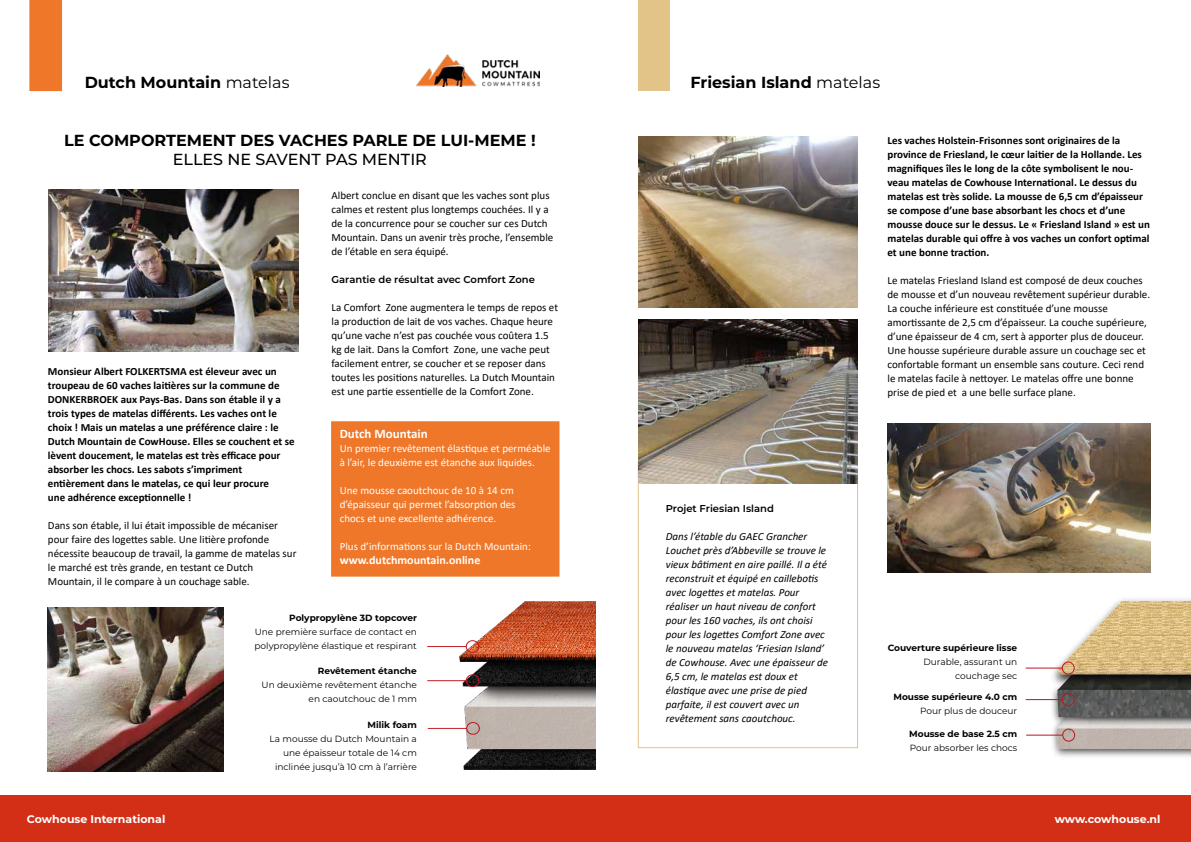
<style>
.page{position:relative;width:1191px;height:842px;background:#fff}
.page>*{position:absolute;margin:0;border:0;box-sizing:border-box;transform-origin:0 0}
.t1{font:700 16px "Montserrat";color:#000}
.t2{font:500 16px "Montserrat";color:#000}
.t3{font:700 13px "Calibri";color:#fff}
.t4{font:700 12px "Calibri";color:#fff}
.t5{font:11px/14px "Calibri";color:#000}
.t6{font:700 11px/14px "Calibri";color:#000}
.t7{font:italic 11px/14px "Calibri";color:#000}
.t8{font:11px/14px "Calibri";color:#fff}
.t9{font:700 11px "Montserrat";color:#fff}
.t10{font:600 10px "Montserrat";color:#000}
.t11{font:9px/14px "Montserrat";color:#000;text-align:right}
.t12{font:700 9px "Montserrat";color:#000}
.t13{font:700 8.5px "Montserrat";color:#000}
.t14{font:700 8.3px "Montserrat";color:#000;scale:1.08 1}
.t15{font:7.1px "Montserrat";color:#000}
.t16{font:7.1px "Trebuchet MS";color:#000}
.t17{font:6.9px/12.8px "Montserrat";color:#000;text-align:center;scale:1.08 1}
.s1{font-weight:400}
.s2{font-family:"Trebuchet MS"}
</style>
<div class="page">
<img style="left:48px;top:190px;width:250px;height:162px">
<img style="left:48px;top:608px;width:175px;height:163px">
<div style="left:0;top:795px;width:1191px;height:47px;background:#d22f16"></div>
<div style="left:331px;top:422px;width:228px;height:154px;background:#ee772a;border:1px solid #ee772a"></div>
<img style="left:638px;top:136px;width:219px;height:171px">
<img style="left:887px;top:423px;width:263px;height:149px">
<div style="left:638px;top:461px;width:219px;height:287px;border:1px solid #e2c389"></div>
<img style="left:1034px;top:700px;width:157px;height:57px">
<svg style="left:1057px;top:700px;width:134px;height:18px;background:#5b5c5b"></svg>
<img style="left:1078px;top:599px;width:113px;height:44px">
<img style="left:1033px;top:643px;width:158px;height:57px">
<div style="left:1062px;top:729px;width:13px;height:12px;border:1px solid #be1622;border-radius:50%"></div>
<hr style="left:1026px;top:735px;width:36px;height:1px;background:#be1622">
<div style="left:1062px;top:693px;width:12px;height:13px;border:1px solid #be1622;border-radius:50%"></div>
<hr style="left:1025px;top:699px;width:37px;height:1px;background:#be1622">
<div style="left:1062px;top:662px;width:12px;height:12px;border:1px solid #be1622;border-radius:50%"></div>
<hr style="left:1025px;top:668px;width:37px;height:1px;background:#be1622">
<img style="left:416px;top:55px;width:123px;height:31px">
<div style="left:638px;top:0;width:32px;height:91px;background:#e2c388"></div>
<div style="left:30px;top:0;width:32px;height:91px;background:#ee7729"></div>
<img style="left:459px;top:601px;width:136px;height:169px">
<div style="left:466px;top:722px;width:14px;height:13px;border:1px solid #be1622;border-radius:50%"></div>
<hr style="left:428px;top:728px;width:39px;height:1px;background:#be1622">
<div style="left:466px;top:674px;width:13px;height:13px;border:1px solid #be1622;border-radius:50%"></div>
<hr style="left:427px;top:680px;width:39px;height:1px;background:#be1622">
<div style="left:466px;top:640px;width:13px;height:13px;border:1px solid #be1622;border-radius:50%"></div>
<hr style="left:427px;top:646px;width:39px;height:1px;background:#be1622">
<img style="left:638px;top:320px;width:219px;height:164px">
<h1 class="t1" style="left:85px;top:71px;width:206px">Dutch Mountain <span class="s1">matelas</span></h1>
<h1 class="t1" style="left:690px;top:71px;width:191px">Friesian Island <span class="s1">matelas</span></h1>
<h1 class="t1" style="left:64px;top:129px;width:473px">LE COMPORTEMENT DES VACHES PARLE DE LUI-MEME !</h1>
<h1 class="t2" style="left:173px;top:148px;width:256px">ELLES NE SAVENT PAS MENTIR</h1>
<p class="t6" style="left:48px;top:364px;width:248px">Monsieur Albert FOLKERTSMA est éleveur avec un troupeau de 60 vaches laitières sur la commune de DONKERBROEK aux Pays-Bas. Dans son étable il y a trois types de matelas différents. Les vaches ont le choix ! Mais un matelas a une préférence claire : le Dutch Mountain de CowHouse. Elles se couchent et se lèvent doucement, le matelas est très efficace pour absorber les chocs. Les sabots s’impriment entièrement dans le matelas, ce qui leur procure<br>une adhérence exceptionnelle !</p>
<p class="t5" style="left:48px;top:518px;width:250px">Dans son étable, il lui était impossible de mécaniser pour faire des logettes sable. Une litière profonde nécessite beaucoup de travail, la gamme de matelas sur le marché est très grande, en testant ce Dutch Mountain, il le compare à un couchage sable.</p>
<p class="t5" style="left:331px;top:188px;width:223px">Albert conclue en disant que les vaches sont plus calmes et restent plus longtemps couchées. Il y a de la concurrence pour se coucher sur ces Dutch Mountain. Dans un avenir très proche, l’ensemble de l’étable en sera équipé.</p>
<p class="t10" style="left:331px;top:272px;width:205px">Garantie de résultat avec Comfort Zone</p>
<p class="t5" style="left:331px;top:300px;width:228px">La Comfort Zone augmentera le temps de repos et la production de lait de vos vaches. Chaque heure qu’une vache n’est pas couchée vous coûtera 1.5 kg de lait. Dans la Comfort Zone, une vache peut facilement entrer, se coucher et se reposer dans toutes les positions naturelles. La Dutch Mountain est une partie essentielle de la Comfort Zone.</p>
<p class="t3" style="left:340px;top:424px;width:90px">Dutch Mountain</p>
<p class="t8" style="left:340px;top:441px;width:212px">Un premier revêtement élastique et perméable à l’air, le deuxième est étanche aux liquides.</p>
<p class="t8" style="left:340px;top:483px;width:177px">Une mousse caoutchouc de 10 à 14 cm d’épaisseur qui permet l’absorption des chocs et une excellente adhérence.</p>
<p class="t8" style="left:340px;top:539px;width:193px">Plus d’informations sur la Dutch Mountain:</p>
<p class="t4" style="left:340px;top:551px;width:142px">www.dutchmountain.online</p>
<p class="t12" style="left:289px;top:611px;width:129px">Polypropylène 3D topcover</p>
<p class="t11" style="left:254px;top:624px;width:164px;text-align:left">Une première surface de contact en polypropylène élastique et respirant</p>
<p class="t12" style="left:318px;top:664px;width:101px">Revêtement étanche</p>
<p class="t11" style="left:262px;top:677px;width:157px">Un deuxième revêtement étanche en caoutchouc de 1 mm</p>
<p class="t12" style="left:367px;top:718px;width:51px">Milik foam</p>
<p class="t11" style="left:269px;top:731px;width:149px">La mousse du Dutch Mountain a une épaisseur totale de 14 cm inclinée jusqu’à 10 cm à l’arrière</p>
<p class="t14" style="left:292px;top:615px;width:119px">Polypropylène 3D topcover</p>
<p class="t17" style="left:285px;top:628px;width:126px;text-align:left">Une première surface de contact en polypropylène élastique et respirant</p>
<p class="t14" style="left:370px;top:722px;width:47px">Milik foam</p>
<p class="t17" style="left:240px;top:734px;width:167px">La mousse du Dutch Mountain a une épaisseur totale de 14 cm inclinée jusqu'à 10 cm à <span class="s2">l’arrière.</span></p>
<p class="t10" style="left:666px;top:501px;width:110px">Projet Friesian Island</p>
<p class="t7" style="left:666px;top:529px;width:164px">Dans l’étable du GAEC Grancher Louchet près d’Abbeville se trouve le vieux bâtiment en aire paillé. Il a été reconstruit et équipé en caillebotis avec logettes et matelas. Pour réaliser un haut niveau de confort pour les 160 vaches, ils ont choisi pour les logettes Comfort Zone avec le nouveau matelas ‘Friesian Island’ de Cowhouse. Avec une épaisseur de 6,5 cm, le matelas est doux et élastique avec une prise de pied parfaite, il est couvert avec un revêtement sans caoutchouc.</p>
<p class="t6" style="left:887px;top:134px;width:264px">Les vaches Holstein-Frisonnes sont originaires de la province de Friesland, le cœur laitier de la Hollande. Les magnifiques îles le long de la côte symbolisent le nou&shy;veau matelas de Cowhouse International. Le dessus du matelas est très solide. La mousse de 6,5 cm d’épaisseur se compose d’une base absorbant les chocs et d’une mousse douce sur le dessus. Le « Friesland Island » est un matelas durable qui offre à vos vaches un confort optimal et une bonne traction.</p>
<p class="t5" style="left:887px;top:273px;width:264px">Le matelas Friesland Island est composé de deux couches de mousse et d’un nouveau revêtement supérieur durable.<br>La couche inférieure est constituée d’une mousse amortissante de 2,5 cm d’épaisseur. La couche supérieure, d’une épaisseur de 4 cm, sert à apporter plus de douceur.<br>Une housse supérieure durable assure un couchage sec et confortable formant un ensemble sans couture. Ceci rend le matelas facile à nettoyer. Le matelas offre une bonne prise de pied et a une belle surface plane.</p>
<p class="t12" style="left:887px;top:641px;width:131px">Couverture supérieure lisse</p>
<p class="t11" style="left:923px;top:654px;width:95px">Durable, assurant un couchage sec</p>
<p class="t12" style="left:893px;top:691px;width:125px">Mousse supérieure 4.0 cm</p>
<p class="t11" style="left:920px;top:704px;width:99px">Pour plus de douceur</p>
<p class="t12" style="left:909px;top:728px;width:110px">Mousse de base 2.5 cm</p>
<p class="t11" style="left:910px;top:741px;width:109px">Pour absorber les chocs</p>
<p class="t13" style="left:894px;top:658px;width:122px">Couverture supérieure lisse</p>
<p class="t13" style="left:899px;top:692px;width:117px">Mousse supérieure 4.0 cm</p>
<p class="t16" style="left:949px;top:705px;width:67px">Pour plus de douceur</p>
<p class="t13" style="left:914px;top:727px;width:102px">Mousse de base 2.5 cm</p>
<p class="t15" style="left:931px;top:739px;width:85px">Pour absorber les chocs</p>
<p class="t9" style="left:27px;top:811px;width:140px">Cowhouse International</p>
<p class="t9" style="left:1054px;top:811px;width:107px">www.cowhouse.nl</p>
</div>
